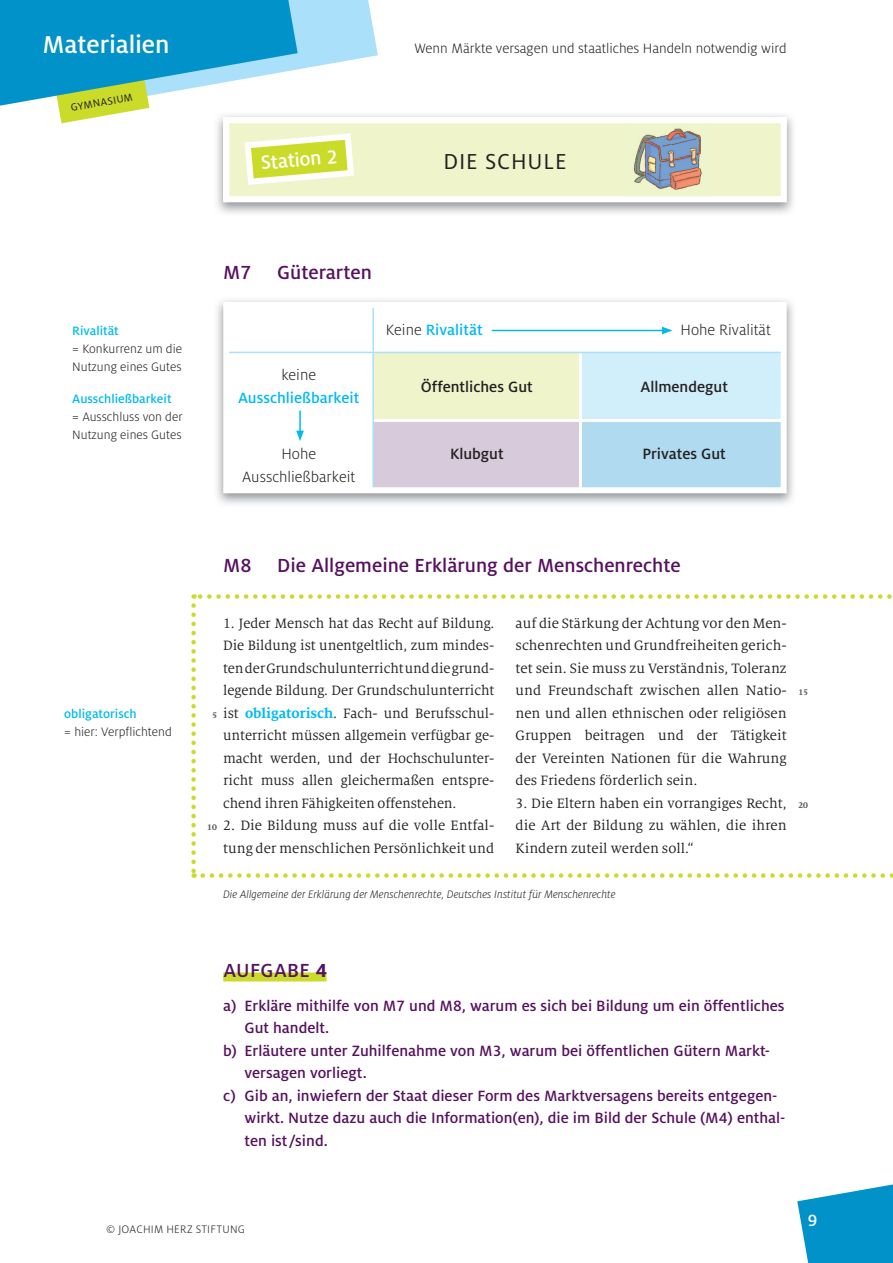
<style>
.page{position:relative;width:893px;height:1263px;background:#fff}
.page>*{position:absolute;margin:0;border:0;box-sizing:border-box;transform-origin:0 0}
.t1{font:500 27px "Milo OT";color:#fff}
.t2{font:24px "Milo OT";letter-spacing:.035em;color:#231f20}
.t3{font:500 21px "Milo OT";color:#56115f}
.t4{font:500 21px "Milo OT";letter-spacing:.02em;color:#56115f}
.t5{font:500 21px "Milo OT";color:#fff}
.t6{font:500 18px "Milo OT";color:#fff}
.t7{font:500 16.5px "Milo OT";color:#56115f}
.t8{font:500 16.5px "Milo OT";color:#231f20}
.t9{font:300 16.5px/22.5px "Milo Pro";color:#231f20;text-align:center}
.t10{font:500 16.5px "Milo OT";color:#00baf1}
.t11{font:15px/22.5px "Milo Serif OT";color:#231f20;text-align:justify}
.t12{font:300 15px "Milo Pro";color:#231f20}
.t13{font:300 13.5px/18px "Milo Pro";color:#231f20}
.t14{font:500 13.5px "Milo OT";color:#00baf1}
.t15{font:italic 300 12px "Milo Pro";color:#231f20}
.t16{font:300 12px "Milo Pro";letter-spacing:.025em;color:#231f20}
.t17{font:11.4px "Milo OT";color:#231f20}
.t18{font:700 9px "Milo Serif OT";color:#57585a}
.s1{font-family:"Milo Pro";font-weight:300;color:#231f20}
.s2{font-weight:700;color:#00baf1}
.s3{font-weight:700}
</style>
<div class="page">
<svg style="left:797px;top:1184px;width:96px;height:79px"></svg>
<svg style="left:0;top:0;width:378px;height:123px"></svg>
<img style="left:217px;top:300px;width:576px;height:204px">
<svg style="left:230px;top:309px;width:550px;height:177px"></svg>
<div style="left:373px;top:352px;width:207px;height:68px;background:#eff4cb"></div>
<div style="left:373px;top:420px;width:207px;height:70px;background:#d7cbdb"></div>
<div style="left:580px;top:420px;width:204px;height:70px;background:#b0daef"></div>
<hr style="left:579px;top:353px;width:3px;height:66px;background:#fff">
<hr style="left:374px;top:419px;width:206px;height:3px;background:#fff">
<hr style="left:580px;top:419px;width:204px;height:3px;background:#fff">
<hr style="left:579px;top:422px;width:3px;height:68px;background:#fff">
<hr style="left:226px;top:352px;width:147px;height:1px;background:#aae0f9">
<hr style="left:373px;top:352px;width:207px;height:1px;background:#aae0f9">
<hr style="left:580px;top:352px;width:204px;height:1px;background:#aae0f9">
<hr style="left:372px;top:308px;width:2px;height:44px;background:#aae0f9">
<hr style="left:372px;top:353px;width:2px;height:67px;background:#aae0f9">
<hr style="left:372px;top:420px;width:2px;height:70px;background:#aae0f9">
<hr style="left:492px;top:330px;width:172px;height:1px;background:#00baf1">
<svg style="left:662px;top:327px;width:10px;height:7px"></svg>
<hr style="left:299px;top:411px;width:2px;height:22px;background:#00baf1">
<svg style="left:296px;top:431px;width:8px;height:10px"></svg>
<div style="left:223px;top:302px;width:564px;height:191px;border:6px solid #fff"></div>
<img style="left:214px;top:112px;width:579px;height:101px">
<svg style="left:223px;top:117px;width:564px;height:85px;fill:#eff4cb"></svg>
<svg style="left:194px;top:594px;width:698px;height:5px"></svg>
<svg style="left:191px;top:605px;width:5px;height:273px"></svg>
<svg style="left:203px;top:873px;width:690px;height:5px"></svg>
<div style="left:223px;top:972px;width:103px;height:9px;background:#cadb2a"></div>
<svg style="left:241px;top:130px;width:116px;height:58px"></svg>
<img style="left:625px;top:122px;width:87px;height:75px">
<h1 class="t1" style="left:43px;top:30px;width:129px">Materialien</h1>
<p class="t17" style="left:70px;top:101px;width:64px;rotate:-10deg">GYMNASIUM</p>
<h3 class="t5" style="left:260px;top:151px;width:78px;rotate:-5deg">station 2</h3>
<p class="t12" style="left:414px;top:40px;width:374px">Wenn Märkte versagen und staatliches Handeln notwendig wird</p>
<h2 class="t2" style="left:443px;top:149px;width:125px">DIE SCHULE</h2>
<p class="t14" style="left:72px;top:324px;width:48px">rivalität</p>
<p class="t13" style="left:72px;top:340px;width:111px">= Konkurrenz um die<br>Nutzung eines Gutes</p>
<p class="t14" style="left:72px;top:391px;width:101px">ausschließbarkeit</p>
<p class="t13" style="left:72px;top:408px;width:112px">= Ausschluss von der<br>Nutzung eines Gutes</p>
<h3 class="t3" style="left:223px;top:261px;width:150px">M7 güterarten</h3>
<p class="t9" style="left:281px;top:364px;width:36px">keine</p>
<p class="t10" style="left:238px;top:389px;width:123px">ausschließbarkeit</p>
<p class="t10" style="left:386px;top:321px;width:98px"><span class="s1">Keine</span> rivalität</p>
<p class="t9" style="left:681px;top:319px;width:92px">Hohe Rivalität</p>
<p class="t8" style="left:421px;top:377px;width:113px">Öffentliches gut</p>
<p class="t8" style="left:640px;top:377px;width:89px">allmendegut</p>
<p class="t9" style="left:242px;top:443px;width:114px">Hohe<br>Ausschließbarkeit</p>
<p class="t8" style="left:450px;top:445px;width:55px">klubgut</p>
<p class="t8" style="left:642px;top:445px;width:85px">privates gut</p>
<p class="t14" style="left:64px;top:706px;width:74px">obligatorisch</p>
<p class="t13" style="left:64px;top:723px;width:109px">= hier: Verpflichtend</p>
<h3 class="t3" style="left:223px;top:553px;width:459px">M8 die allgemeine erklärung der Menschenrechte</h3>
<p class="t11" style="left:223px;top:612px;width:273px">1. Jeder Mensch hat das Recht auf Bildung.<br>Die Bildung ist unentgeltlich, zum mindes&shy;ten der Grundschulunterricht und die grund&shy;legende Bildung. Der Grundschulunterricht ist <span class="s2">obligatorisch</span>. Fach- und Berufsschul&shy;unterricht müssen allgemein verfügbar ge&shy;macht werden, und der Hochschulunter&shy;richt muss allen gleichermaßen entspre&shy;chend ihren Fähigkeiten offenstehen.</p>
<p class="t11" style="left:223px;top:815px;width:273px">2. Die Bildung muss auf die volle Entfal&shy;tung der menschlichen Persönlichkeit und</p>
<p class="t18" style="left:212px;top:710px;width:6px">5</p>
<p class="t18" style="left:207px;top:823px;width:11px">10</p>
<p class="t11" style="left:516px;top:612px;width:273px">auf die Stärkung der Achtung vor den Men&shy;schenrechten und Grundfreiheiten gerich&shy;tet sein. Sie muss zu Verständnis, Toleranz und Freundschaft zwischen allen Natio&shy;nen und allen ethnischen oder religiösen Gruppen beitragen und der Tätigkeit der Vereinten Nationen für die Wahrung des Friedens förderlich sein.</p>
<p class="t11" style="left:516px;top:792px;width:273px">3. Die Eltern haben ein vorrangiges Recht, die Art der Bildung zu wählen, die ihren Kindern zuteil werden soll.“</p>
<p class="t18" style="left:798px;top:688px;width:11px">15</p>
<p class="t18" style="left:798px;top:800px;width:11px">20</p>
<p class="t15" style="left:223px;top:888px;width:394px">Die Allgemeine der Erklärung der Menschenrechte, Deutsches Institut für Menschenrechte</p>
<h3 class="t4" style="left:223px;top:958px;width:105px">aufgabe <span class="s3">4</span></h3>
<p class="t7" style="left:223px;top:996px;width:563px">a) erkläre mithilfe von M7 und M8, warum es sich bei bildung um ein öffentliches</p>
<p class="t7" style="left:244px;top:1019px;width:86px">gut handelt.</p>
<p class="t7" style="left:223px;top:1041px;width:548px">b) erläutere unter Zuhilfenahme von M3, warum bei öffentlichen gütern Markt-</p>
<p class="t7" style="left:244px;top:1064px;width:124px">versagen vorliegt.</p>
<p class="t7" style="left:223px;top:1086px;width:556px">c) gib an, inwiefern der staat dieser form des Marktversagens bereits entgegen-</p>
<p class="t7" style="left:244px;top:1109px;width:542px">wirkt. nutze dazu auch die information(en), die im bild der schule (M4) enthal-</p>
<p class="t7" style="left:244px;top:1131px;width:85px">ten ist /sind.</p>
<p class="t16" style="left:106px;top:1223px;width:140px">© JOACHIM HERZ STIFTUNG</p>
<p class="t6" style="left:808px;top:1211px;width:11px">9</p>
</div>
